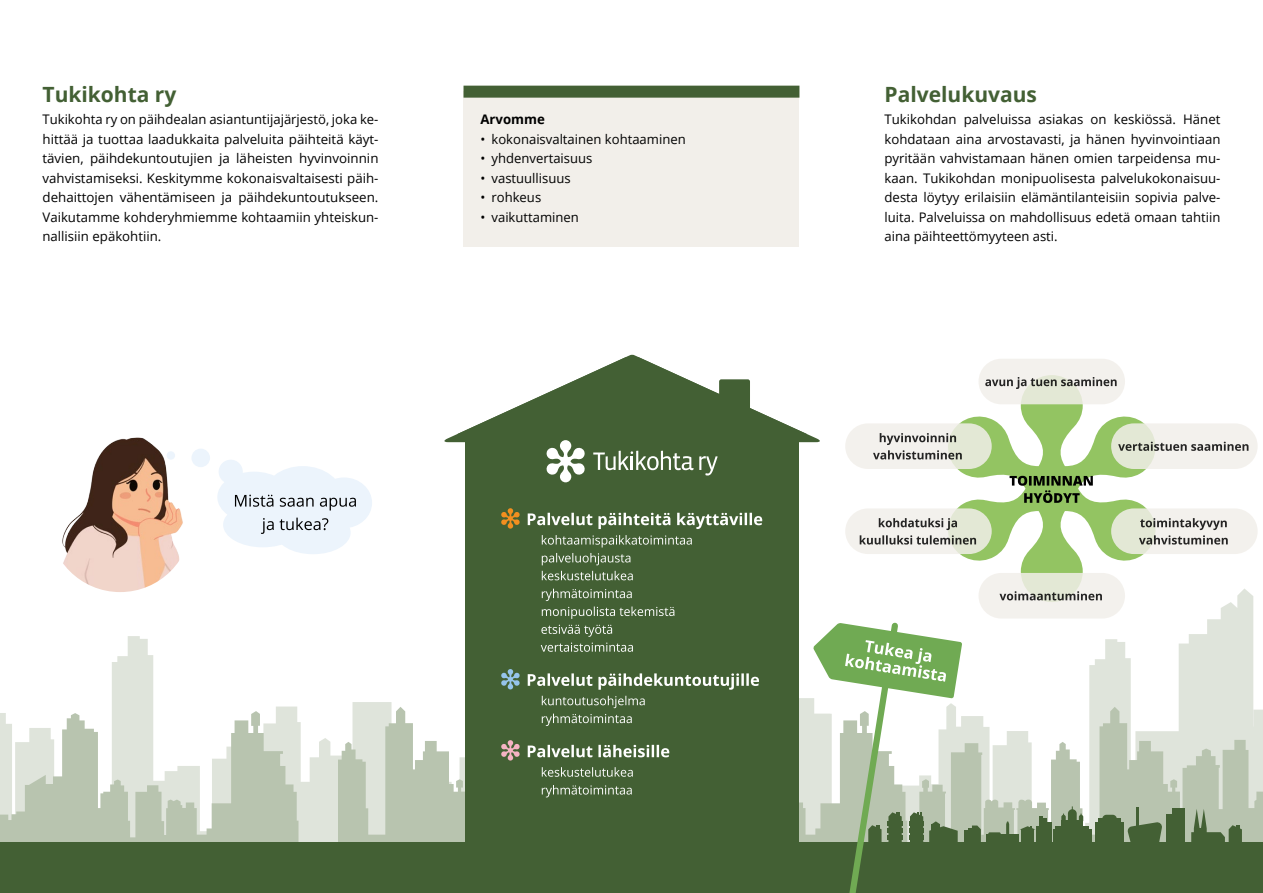
<style>
.page{position:relative;width:1263px;height:893px;background:#fff}
.page>*{position:absolute;margin:0;border:0;box-sizing:border-box;transform-origin:0 0}
.o1{font:700 21px "Open Sans";color:#436034}
.t1{font:13.2px/19.5px "Open Sans";color:#000;text-align:justify}
.bullet_vas{font:13.2px "Open Sans";color:#000}
.t1_y{font:700 13.2px "Open Sans";color:#000}
</style>
<div class="page">
<div style="left:463px;top:92px;width:336px;height:155px;background:#f2efea"></div>
<div style="left:463px;top:86px;width:336px;height:12px;background:#436034"></div>
<svg style="left:112px;top:636px;width:280px;height:206px"></svg>
<svg style="left:1107px;top:588px;width:147px;height:51px"></svg>
<svg style="left:799px;top:639px;width:455px;height:68px"></svg>
<svg style="left:339px;top:707px;width:474px;height:135px;fill:#b8c4af"></svg>
<svg style="left:962px;top:707px;width:301px;height:135px"></svg>
<svg style="left:0;top:707px;width:298px;height:135px"></svg>
<div style="left:465px;top:440px;width:334px;height:426px;background:#436034"></div>
<svg style="left:444px;top:355px;width:376px;height:127px"></svg>
<svg style="left:528px;top:696px;width:142px;height:102px"></svg>
<svg style="left:528px;top:673px;width:231px;height:17px"></svg>
<svg style="left:541px;top:625px;width:92px;height:27px"></svg>
<svg style="left:542px;top:589px;width:132px;height:30px"></svg>
<svg style="left:542px;top:571px;width:91px;height:9px"></svg>
<svg style="left:542px;top:553px;width:88px;height:12px"></svg>
<svg style="left:542px;top:535px;width:150px;height:12px"></svg>
<svg style="left:528px;top:513px;width:234px;height:16px"></svg>
<svg style="left:501px;top:508px;width:19px;height:21px"></svg>
<svg style="left:501px;top:669px;width:19px;height:20px"></svg>
<svg style="left:501px;top:740px;width:19px;height:21px"></svg>
<svg style="left:957px;top:403px;width:203px;height:199px"></svg>
<svg style="left:845px;top:423px;width:147px;height:46px;background:#ecede3"></svg>
<div style="left:845px;top:508px;width:147px;height:46px;background:linear-gradient(to right,#f8f4f5,#e5e9d8);border-radius:23px"></div>
<svg style="left:978px;top:359px;width:147px;height:45px;background:#efefe8"></svg>
<svg style="left:1009px;top:476px;width:84px;height:27px"></svg>
<svg style="left:978px;top:573px;width:147px;height:45px;background:#efeee7"></svg>
<div style="left:1111px;top:423px;width:147px;height:46px;background:linear-gradient(to right,#e4e8d6,#f9f4f6);border-radius:23px"></div>
<div style="left:1111px;top:508px;width:147px;height:46px;background:linear-gradient(to right,#e5e9d7,#f9f4f6);border-radius:23px"></div>
<svg style="left:873px;top:433px;width:89px;height:26px;background:#bebdb8"></svg>
<svg style="left:860px;top:518px;width:116px;height:27px;background:#c0c0ba"></svg>
<svg style="left:985px;top:377px;width:132px;height:12px;background:#b6b6af"></svg>
<svg style="left:999px;top:591px;width:103px;height:9px"></svg>
<svg style="left:1118px;top:442px;width:130px;height:9px"></svg>
<svg style="left:1139px;top:518px;width:89px;height:27px;background:#bab9b4"></svg>
<div style="left:217px;top:472px;width:74px;height:51px;background:#ecf4fc;border-radius:50%"></div>
<div style="left:263px;top:466px;width:80px;height:62px;background:#ecf4fc;border-radius:50%"></div>
<div style="left:316px;top:477px;width:56px;height:51px;background:#ecf4fc;border-radius:50%"></div>
<div style="left:276px;top:511px;width:75px;height:43px;background:#ecf4fc;border-radius:50%"></div>
<div style="left:223px;top:502px;width:80px;height:45px;background:#ecf4fc;border-radius:50%"></div>
<svg style="left:261px;top:518px;width:67px;height:16px"></svg>
<svg style="left:235px;top:495px;width:121px;height:15px"></svg>
<img style="left:62px;top:438px;width:121px;height:154px">
<div style="left:167px;top:451px;width:8px;height:9px;background:#ecf4fc;border-radius:50%"></div>
<div style="left:191px;top:449px;width:19px;height:18px;background:#ecf4fc;border-radius:50%"></div>
<div style="left:219px;top:460px;width:24px;height:24px;background:#ecf4fc;border-radius:50%"></div>
<div style="left:1061px;top:820px;width:22px;height:22px;background:#436034"></div>
<svg style="left:1061px;top:809px;width:22px;height:11px"></svg>
<div style="left:1055px;top:826px;width:34px;height:9px;background:#436034"></div>
<div style="left:1053px;top:829px;width:38px;height:13px;background:#436034"></div>
<div style="left:1045px;top:823px;width:6px;height:19px;background:#436034"></div>
<div style="left:1039px;top:819px;width:8px;height:23px;background:#436034"></div>
<div style="left:1036px;top:826px;width:9px;height:16px;background:#436034"></div>
<div style="left:1021px;top:829px;width:13px;height:13px;background:#436034"></div>
<svg style="left:1020px;top:816px;width:23px;height:13px"></svg>
<div style="left:987px;top:835px;width:32px;height:7px;background:#436034"></div>
<div style="left:988px;top:832px;width:13px;height:5px;background:#436034"></div>
<svg style="left:1006px;top:821px;width:3px;height:14px"></svg>
<svg style="left:972px;top:825px;width:9px;height:17px"></svg>
<div style="left:968px;top:829px;width:6px;height:13px;background:#436034"></div>
<div style="left:964px;top:831px;width:9px;height:11px;background:#436034"></div>
<div style="left:1095px;top:823px;width:29px;height:19px;background:#436034"></div>
<div style="left:1098px;top:818px;width:23px;height:13px;background:#436034"></div>
<div style="left:1102px;top:815px;width:15px;height:8px;background:#436034;border-radius:4px"></div>
<hr style="left:1136px;top:807px;width:3px;height:35px;background:#436034">
<svg style="left:1127px;top:822px;width:35px;height:20px"></svg>
<div style="left:1166px;top:815px;width:12px;height:27px;background:#436034"></div>
<div style="left:1172px;top:808px;width:13px;height:34px;background:#436034"></div>
<svg style="left:1191px;top:809px;width:51px;height:33px;background:#889b7c"></svg>
<div style="left:0;top:842px;width:1263px;height:51px;background:#436034"></div>
<svg style="left:813px;top:622px;width:149px;height:271px"></svg>
<h1 class="o1" style="left:43px;top:79px;width:135px">Tukikohta ry</h1>
<p class="t1" style="left:43px;top:109px;width:337px">Tukikohta ry on päihdealan asiantuntijajärjestö, joka ke&shy;hittää ja tuottaa laadukkaita palveluita päihteitä käyt&shy;tävien, päihdekuntoutujien ja läheisten hyvinvoinnin vahvistamiseksi. Keskitymme kokonaisvaltaisesti päih&shy;dehaittojen vähentämiseen ja päihdekuntoutukseen.<br>Vaikutamme kohderyhmiemme kohtaamiin yhteiskun&shy;nallisiin epäkohtiin.</p>
<p class="t1_y" style="left:480px;top:110px;width:66px">Arvomme</p>
<p class="bullet_vas" style="left:480px;top:130px;width:207px">• kokonaisvaltainen kohtaaminen</p>
<p class="bullet_vas" style="left:480px;top:149px;width:113px">• yhdenvertaisuus</p>
<p class="bullet_vas" style="left:480px;top:169px;width:92px">• vastuullisuus</p>
<p class="bullet_vas" style="left:480px;top:188px;width:62px">• rohkeus</p>
<p class="bullet_vas" style="left:480px;top:208px;width:100px">• vaikuttaminen</p>
<h1 class="o1" style="left:884px;top:79px;width:154px">Palvelukuvaus</h1>
<p class="t1" style="left:884px;top:109px;width:337px">Tukikohdan palveluissa asiakas on keskiössä. Hänet kohdataan aina arvostavasti, ja hänen hyvinvointiaan pyritään vahvistamaan hänen omien tarpeidensa mu&shy;kaan. Tukikohdan monipuolisesta palvelukokonaisuu&shy;desta löytyy erilaisiin elämäntilanteisiin sopivia palve&shy;luita. Palveluissa on mahdollisuus edetä omaan tahtiin aina päihteettömyyteen asti.</p>
</div>
